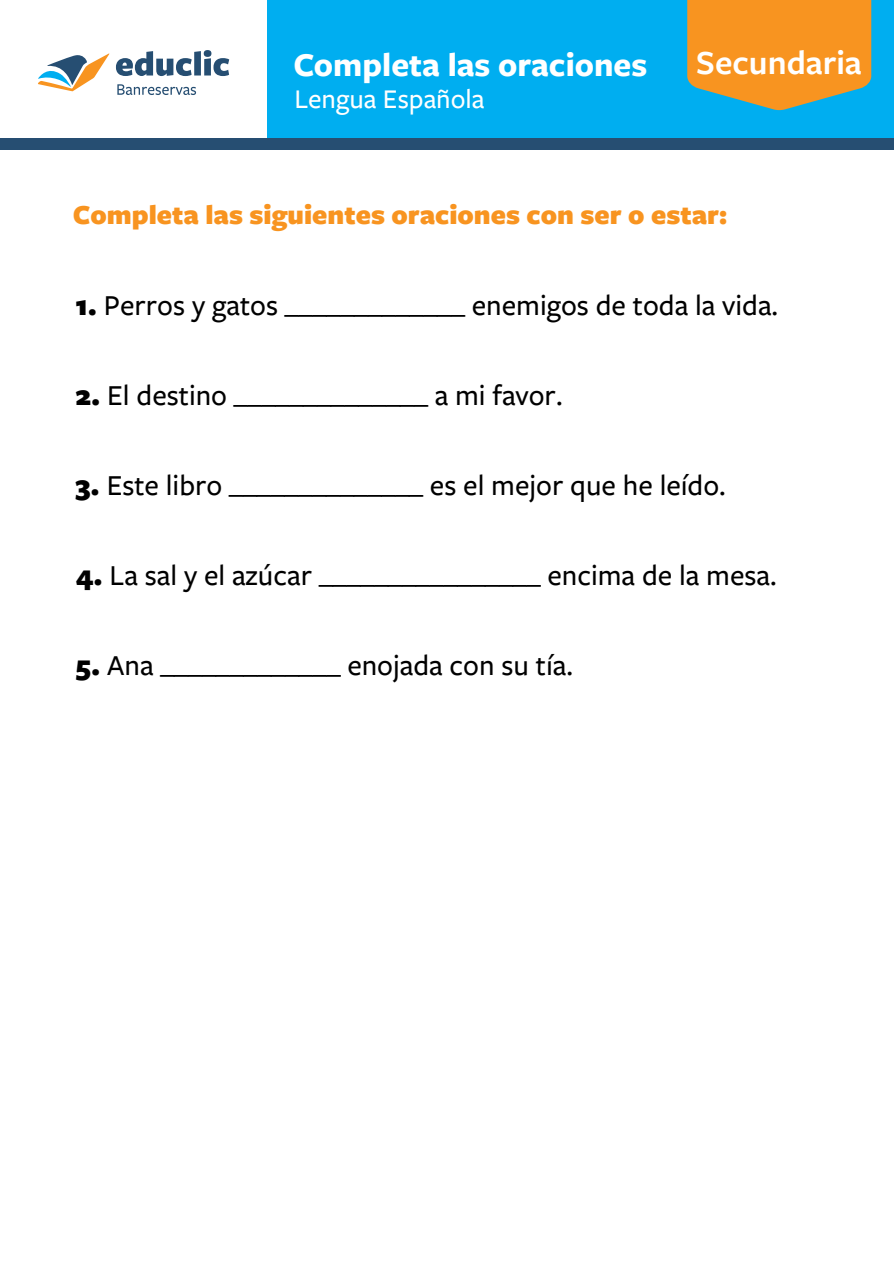
<style>
.page{position:relative;width:894px;height:1264px;background:#fff}
.page>*{position:absolute;margin:0;border:0;box-sizing:border-box;transform-origin:0 0}
.t1{font:600 34.95px "Freight Sans Pro";color:#fff}
.t2{font:700 34.5px "Freight Sans Pro";color:#fff}
.t3{font:500 30px "Freight Sans Pro";color:#000}
.t4{font:900 28.5px "Freight Sans Pro";color:#f89420}
.t5{font:500 28.05px "Freight Sans Pro";color:#fff}
.s1{font-weight:900}
</style>
<div class="page">
<div style="left:0;top:0;width:893px;height:139px;background:#00aef0"></div>
<div style="left:0;top:0;width:267px;height:147px;background:#fff"></div>
<svg style="left:38px;top:53px;width:71px;height:38px"></svg>
<svg style="left:116px;top:50px;width:113px;height:26px"></svg>
<svg style="left:117px;top:84px;width:79px;height:11px"></svg>
<div style="left:0;top:138px;width:893px;height:12px;background:#264e72"></div>
<svg style="left:687px;top:0;width:184px;height:110px"></svg>
<p class="t2" style="left:293px;top:41px;width:355px">Completa las oraciones</p>
<p class="t5" style="left:294px;top:80px;width:191px">Lengua Española</p>
<p class="t1" style="left:696px;top:39px;width:167px">Secundaria</p>
<p class="t4" style="left:73px;top:195px;width:656px">Completa las siguientes oraciones con ser o estar:</p>
<p class="t3" style="left:75px;top:285px;width:704px"><span class="s1">1.</span> Perros y gatos _____________ enemigos de toda la vida.</p>
<p class="t3" style="left:75px;top:375px;width:488px"><span class="s1">2.</span> El destino ______________ a mi favor.</p>
<p class="t3" style="left:75px;top:465px;width:651px"><span class="s1">3.</span> Este libro ______________ es el mejor que he leído.</p>
<p class="t3" style="left:75px;top:555px;width:702px"><span class="s1">4.</span> La sal y el azúcar ________________ encima de la mesa.</p>
<p class="t3" style="left:75px;top:645px;width:499px"><span class="s1">5.</span> Ana _____________ enojada con su tía.</p>
</div>
